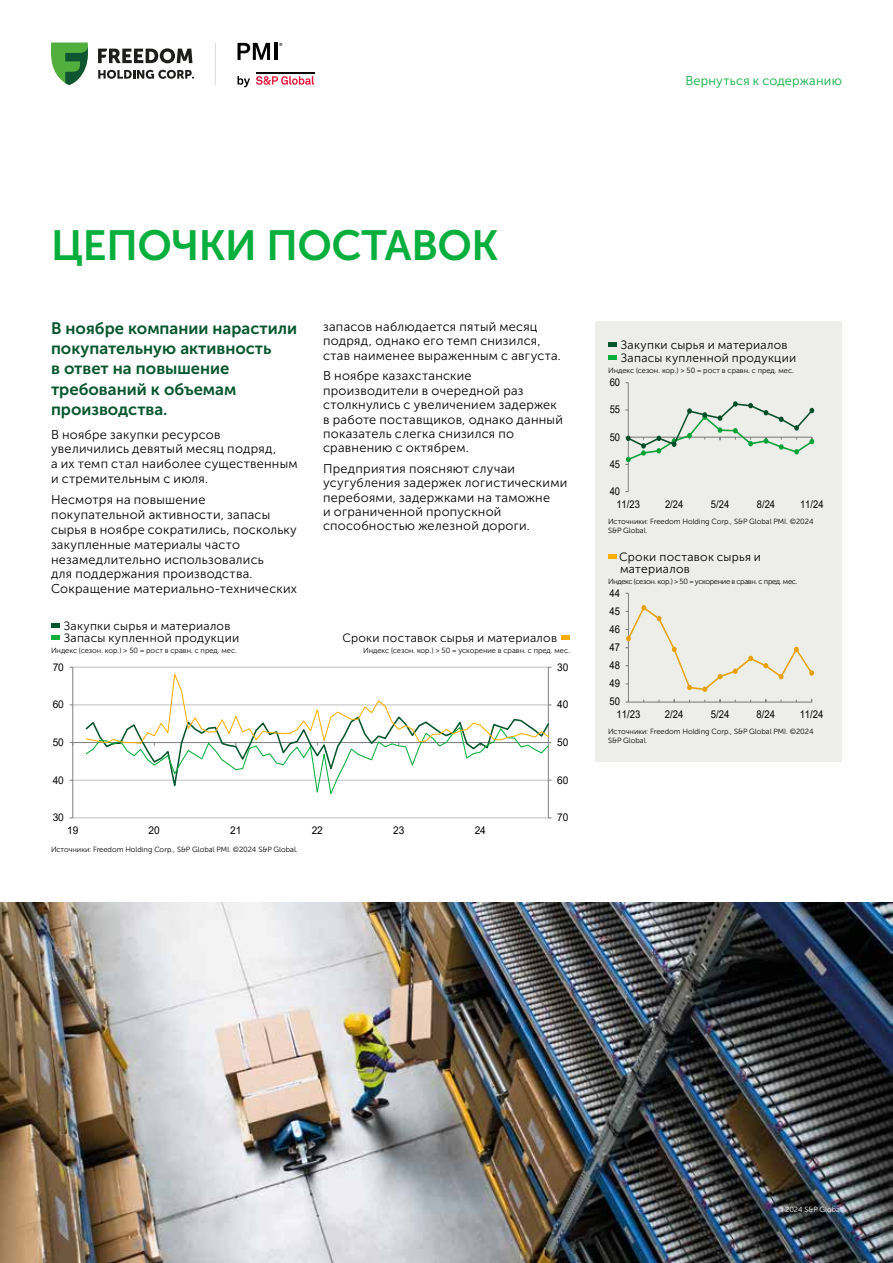
<style>
.page{position:relative;width:893px;height:1263px;background:#fff}
.page>*{position:absolute;margin:0;border:0;box-sizing:border-box;transform-origin:0 0}
.t1{font:42px "Museo Sans Cyrl 700";letter-spacing:-.01em;color:#08af3c}
.t2{font:16.5px/20.4px "Museo Sans Cyrl 700";color:#05552d}
.t3{font:12.75px/14.4px "Museo Sans Cyrl 300";letter-spacing:.02em;color:#000}
.t4{font:12.75px "Museo Sans Cyrl 300";letter-spacing:.02em;color:#08af3c}
.t5{font:12px/12.8px "Museo Sans Cyrl 300";letter-spacing:.025em;color:#000}
.t6{font:10.65px/18.1px "Arial";color:#000;text-align:justify;scale:.89 1}
.t7{font:10.65px "Arial";color:#000;scale:.96 1}
.t8{font:10.65px "Arial";color:#000;scale:.88 1}
.t9{font:7.5px/9px "Museo Sans Cyrl 300";color:#000}
.t10{font:7.5px "Museo Sans Cyrl 300";letter-spacing:-.04em;color:#000}
.t11{font:7.5px "Museo Sans Cyrl 300";color:#fff}
</style>
<div class="page">
<svg style="left:237px;top:76px;width:13px;height:11px"></svg>
<svg style="left:256px;top:76px;width:58px;height:9px"></svg>
<hr style="left:256px;top:72px;width:58px;height:2px;background:#000">
<svg style="left:237px;top:43px;width:33px;height:17px"></svg>
<hr style="left:274px;top:43px;width:3px;height:17px;background:#000">
<svg style="left:98px;top:48px;width:96px;height:31px"></svg>
<svg style="left:51px;top:43px;width:37px;height:42px"></svg>
<hr style="left:215px;top:43px;width:1px;height:42px;background:#dadada">
<svg style="left:561px;top:636px;width:9px;height:4px"></svg>
<svg style="left:51px;top:623px;width:9px;height:4px"></svg>
<svg style="left:51px;top:636px;width:9px;height:4px"></svg>
<hr style="left:73px;top:818px;width:475px;height:1px;background:#bfbfbf">
<hr style="left:73px;top:780px;width:475px;height:1px;background:#bfbfbf">
<hr style="left:73px;top:705px;width:475px;height:1px;background:#bfbfbf">
<hr style="left:73px;top:667px;width:475px;height:1px;background:#bfbfbf">
<hr style="left:548px;top:667px;width:1px;height:151px;background:#7f7f7f">
<hr style="left:72px;top:667px;width:1px;height:151px;background:#7f7f7f">
<hr style="left:73px;top:742px;width:475px;height:1px;background:#7f7f7f">
<svg style="left:84px;top:667px;width:467px;height:131px"></svg>
<div style="left:595px;top:321px;width:247px;height:441px;background:#ededea"></div>
<hr style="left:628px;top:593px;width:1px;height:109px;background:#868686">
<hr style="left:628px;top:702px;width:184px;height:1px;background:#868686">
<svg style="left:626px;top:605px;width:188px;height:87px"></svg>
<svg style="left:608px;top:343px;width:9px;height:4px"></svg>
<div style="left:608px;top:355px;width:9px;height:5px;background:#08af3c"></div>
<img style="left:0;top:902px;width:893px;height:361px">
<hr style="left:628px;top:383px;width:1px;height:109px;background:#868686">
<svg style="left:625px;top:401px;width:189px;height:64px"></svg>
<svg style="left:608px;top:555px;width:8px;height:4px"></svg>
<p class="t4" style="left:685px;top:74px;width:158px">Вернуться к содержанию</p>
<h1 class="t1" style="left:51px;top:222px;width:449px">ЦЕПОЧКИ ПОСТАВОК</h1>
<p class="t2" style="left:51px;top:318px;width:247px">В ноябре компании нарастили покупательную активность<br>в ответ на повышение требований к объемам производства.</p>
<p class="t3" style="left:51px;top:427px;width:248px;line-height:14.9px">В ноябре закупки ресурсов увеличились девятый месяц подряд,<br>а их темп стал наиболее существенным и стремительным с июля.</p>
<p class="t3" style="left:51px;top:493px;width:247px;line-height:14.9px">Несмотря на повышение покупательной активности, запасы сырья в ноябре сократились, поскольку закупленные материалы часто незамедлительно использовались<br>для поддержания производства.<br>Сокращение материально-технических</p>
<p class="t5" style="left:64px;top:619px;width:177px">Закупки сырья и материалов<br>Запасы купленной продукции</p>
<p class="t3" style="left:323px;top:319px;width:239px">запасов наблюдается пятый месяц подряд, однако его темп снизился, став наименее выраженным с августа.</p>
<p class="t3" style="left:323px;top:369px;width:241px">В ноябре казахстанские производители в очередной раз столкнулись с увеличением задержек в работе поставщиков, однако данный показатель слегка снизился по сравнению с октябрем.</p>
<p class="t3" style="left:323px;top:461px;width:246px">Предприятия поясняют случаи усугубления задержек логистическими перебоями, задержками на таможне<br>и ограниченной пропускной способностью железной дороги.</p>
<p class="t5" style="left:342px;top:632px;width:216px">Сроки поставок сырья и материалов</p>
<p class="t9" style="left:51px;top:646px;width:187px">Индекс (сезон. кор.) &gt; 50 = рост в сравн. с пред. мес.</p>
<p class="t9" style="left:363px;top:646px;width:208px">Индекс (сезон. кор.) &gt; 50 = ускорение в сравн. с пред. мес.</p>
<p class="t7" style="left:53px;top:659px;width:13px">70</p>
<p class="t7" style="left:53px;top:697px;width:13px">60</p>
<p class="t7" style="left:53px;top:735px;width:13px">50</p>
<p class="t7" style="left:53px;top:772px;width:13px">40</p>
<p class="t7" style="left:557px;top:659px;width:13px">30</p>
<p class="t7" style="left:557px;top:697px;width:13px">40</p>
<p class="t7" style="left:557px;top:735px;width:13px">50</p>
<p class="t7" style="left:557px;top:772px;width:13px">60</p>
<p class="t7" style="left:53px;top:810px;width:13px">30</p>
<p class="t7" style="left:557px;top:810px;width:13px">70</p>
<p class="t7" style="left:67px;top:823px;width:13px">19</p>
<p class="t7" style="left:149px;top:823px;width:13px">20</p>
<p class="t7" style="left:230px;top:823px;width:13px">21</p>
<p class="t7" style="left:312px;top:823px;width:13px">22</p>
<p class="t7" style="left:393px;top:823px;width:13px">23</p>
<p class="t7" style="left:475px;top:823px;width:13px">24</p>
<p class="t9" style="left:51px;top:844px;width:248px">Источники: Freedom Holding Corp., S&amp;P Global PMI. ©2024 S&amp;P Global.</p>
<p class="t5" style="left:621px;top:339px;width:168px">Закупки сырья и материалов</p>
<p class="t5" style="left:621px;top:352px;width:177px">Запасы купленной продукции</p>
<p class="t9" style="left:608px;top:366px;width:187px">Индекс (сезон. кор.) &gt; 50 = рост в сравн. с пред. мес.</p>
<p class="t8" style="left:610px;top:375px;width:13px">60</p>
<p class="t8" style="left:610px;top:402px;width:13px">55</p>
<p class="t8" style="left:610px;top:429px;width:13px">50</p>
<p class="t8" style="left:610px;top:457px;width:13px">45</p>
<p class="t8" style="left:610px;top:484px;width:13px">40</p>
<p class="t8" style="left:616px;top:497px;width:28px">11/23</p>
<p class="t8" style="left:665px;top:497px;width:22px">2/24</p>
<p class="t8" style="left:711px;top:497px;width:22px">5/24</p>
<p class="t8" style="left:757px;top:497px;width:22px">8/24</p>
<p class="t8" style="left:800px;top:497px;width:28px">11/24</p>
<p class="t9" style="left:608px;top:517px;width:207px">Источники: Freedom Holding Corp., S&amp;P Global PMI. ©2024<br>S&amp;P Global.</p>
<p class="t5" style="left:619px;top:551px;width:143px;line-height:12px">Сроки поставок сырья и материалов</p>
<p class="t10" style="left:608px;top:577px;width:191px">Индекс (сезон. кор.) &gt; 50 = ускорение в сравн. с пред. мес.</p>
<p class="t6" style="left:610px;top:584px;width:13px">44<br>45<br>46<br>47<br>48<br>49<br>50</p>
<p class="t6" style="left:616px;top:705px;width:28px">11/23</p>
<p class="t6" style="left:665px;top:705px;width:22px">2/24</p>
<p class="t6" style="left:711px;top:705px;width:22px">5/24</p>
<p class="t6" style="left:756px;top:705px;width:22px">8/24</p>
<p class="t6" style="left:800px;top:705px;width:28px">11/24</p>
<p class="t9" style="left:608px;top:727px;width:207px">Источники: Freedom Holding Corp., S&amp;P Global PMI. ©2024<br>S&amp;P Global.</p>
<p class="t11" style="left:777px;top:1205px;width:66px">© 2024 S&amp;P Global</p>
</div>
